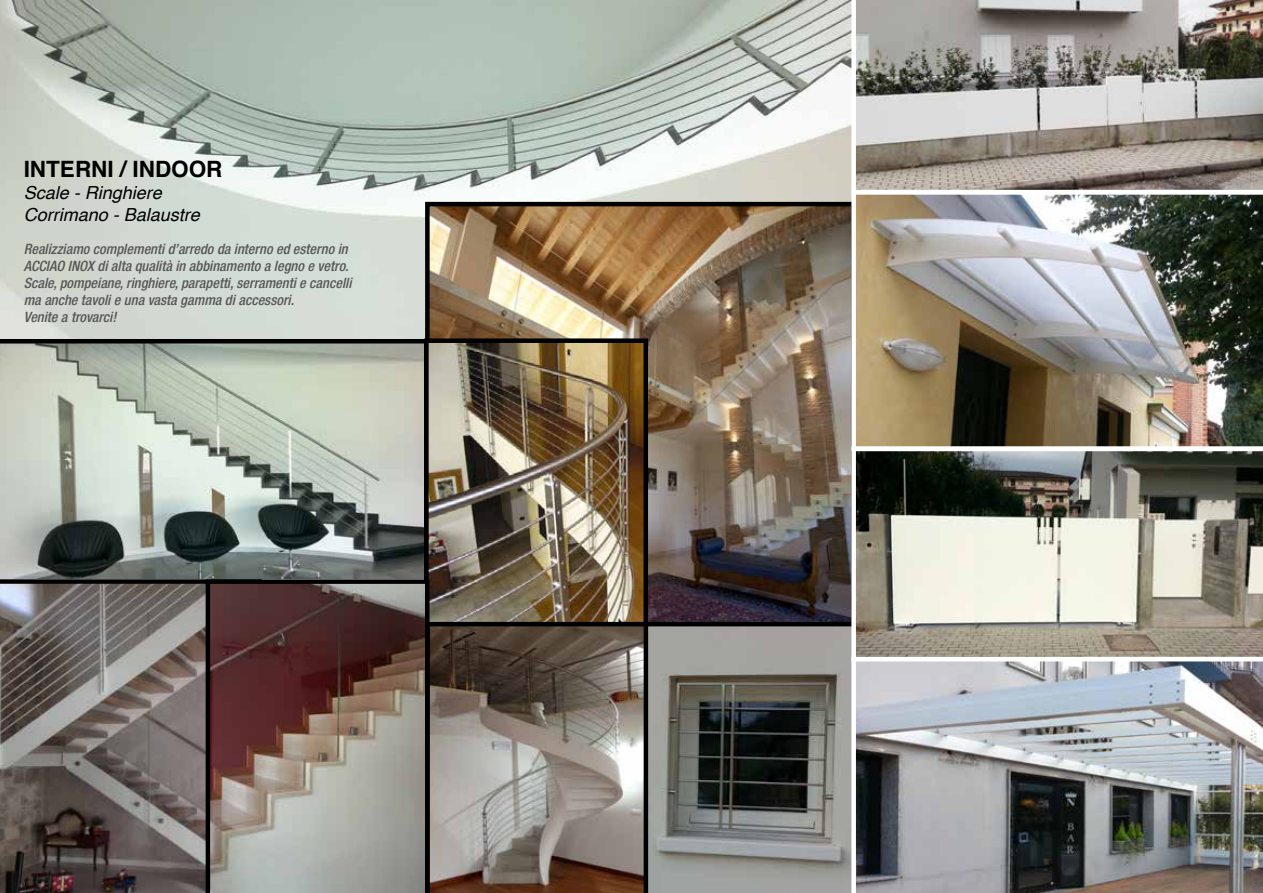
<style>
.page{position:relative;width:1263px;height:893px;background:#fff}
.page>*{position:absolute;margin:0;border:0;box-sizing:border-box;transform-origin:0 0}
.t1{font:700 22.5px "Helvetica";color:#000}
.t2{font:italic 18px/21.6px "Helvetica";color:#000}
.t3{font:italic 500 condensed 14.25px/17.1px "Helvetica Neue LT Std";color:#575756}
</style>
<div class="page">
<img style="left:0;top:0;width:851px;height:339px">
<img style="left:430px;top:207px;width:421px;height:415px">
<svg style="left:0;top:339px;width:424px;height:240px;background:#a0a89f"></svg>
<svg style="left:0;top:579px;width:206px;height:314px;background:#6c6562"></svg>
<img style="left:429px;top:343px;width:214px;height:279px">
<div style="left:424px;top:338px;width:224px;height:326px;border:4px solid #000"></div>
<svg style="left:429px;top:622px;width:215px;height:271px;background:#827870"></svg>
<svg style="left:206px;top:579px;width:223px;height:314px;background:#7a6964"></svg>
<svg style="left:644px;top:622px;width:207px;height:271px;background:#70716d"></svg>
<svg style="left:851px;top:0;width:412px;height:190px;background:#9e9993"></svg>
<img style="left:851px;top:190px;width:412px;height:257px">
<svg style="left:851px;top:447px;width:412px;height:210px;background:#9b9a8f"></svg>
<img style="left:851px;top:657px;width:412px;height:236px">
<h1 class="t1" style="left:24px;top:151px;width:200px">INTERNI / INDOOR</h1>
<p class="t2" style="left:24px;top:182px;width:178px">Scale - Ringhiere<br>Corrimano - Balaustre</p>
<p class="t3" style="left:24px;top:240px;width:329px">Realizziamo complementi d’arredo da interno ed esterno in ACCIAO INOX di alta qualità in abbinamento a legno e vetro.<br>Scale, pompeiane, ringhiere, parapetti, serramenti e cancelli ma anche tavoli e una vasta gamma di accessori.<br>Venite a trovarci!</p>
</div>
